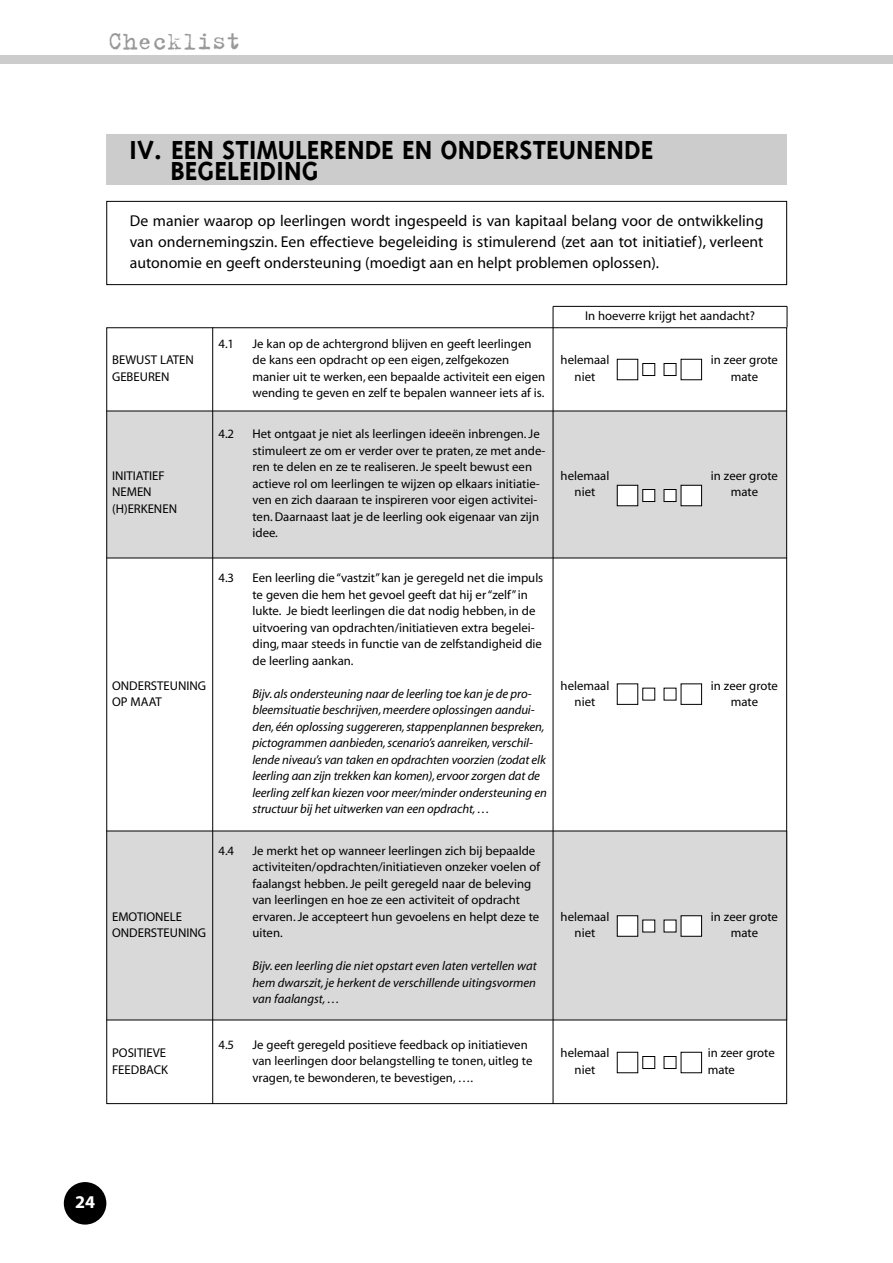
<style>
.page{position:relative;width:893px;height:1263px;background:#fff}
.page>*{position:absolute;margin:0;border:0;box-sizing:border-box;transform-origin:0 0}
.t1{font:700 30px "Triplex";color:#000}
.t2{font:27px "Trixie";color:#999}
.t3{font:700 18px "Myriad";color:#fff}
.t4{font:15.75px/21px "Myriad";color:#000;text-align:justify}
.t5{font:12.75px/16.5px "Myriad";color:#000}
.t6{font:italic 12.75px/16.5px "Myriad";letter-spacing:-.01em;color:#000}
</style>
<div class="page">
<div style="left:106px;top:134px;width:681px;height:50px;background:#ccc"></div>
<div style="left:0;top:55px;width:892px;height:9px;background:#ccc"></div>
<div style="left:64px;top:1182px;width:42px;height:43px;background:#000;border-radius:50%"></div>
<div style="left:642px;top:1056px;width:13px;height:13px;border:1px solid #000"></div>
<div style="left:663px;top:1056px;width:13px;height:13px;border:1px solid #000"></div>
<hr style="left:552px;top:306px;width:1px;height:798px;background:#000">
<svg style="left:106px;top:201px;width:681px;height:820px"></svg>
<hr style="left:212px;top:327px;width:1px;height:777px;background:#000">
<h2 class="t2" style="left:108px;top:32px;width:135px">Checklist</h2>
<h1 class="t1" style="left:129px;top:138px;width:526px">IV. EEN STIMULERENDE EN ONDERSTEUNENDE</h1>
<h1 class="t1" style="left:171px;top:159px;width:149px">BEGELEIDING</h1>
<p class="t4" style="left:130px;top:211px;width:635px">De manier waarop op leerlingen wordt ingespeeld is van kapitaal belang voor de ontwikkeling van ondernemingszin. Een effectieve begeleiding is stimulerend (zet aan tot initiatief), verleent autonomie en geeft ondersteuning (moedigt aan en helpt problemen oplossen).</p>
<p class="t5" style="left:112px;top:353px;width:83px">BEWUST LATEN<br>GEBEUREN</p>
<p class="t5" style="left:218px;top:336px;width:17px">4.1</p>
<p class="t5" style="left:252px;top:336px;width:294px">Je kan op de achtergrond blijven en geeft leerlingen de kans een opdracht op een eigen, zelfgekozen manier uit te werken, een bepaalde activiteit een eigen wending te geven en zelf te bepalen wanneer iets af is.</p>
<p class="t5" style="left:585px;top:309px;width:171px">In hoeverre krijgt het aandacht?</p>
<p class="t5" style="left:711px;top:353px;width:69px;text-align:center">in zeer grote mate</p>
<p class="t5" style="left:560px;top:353px;width:50px;text-align:center">helemaal niet</p>
<p class="t5" style="left:112px;top:468px;width:66px">INITIATIEF<br>NEMEN (H)ERKENEN</p>
<p class="t5" style="left:218px;top:427px;width:17px">4.2</p>
<p class="t5" style="left:252px;top:427px;width:294px">Het ontgaat je niet als leerlingen ideeën inbrengen. Je stimuleert ze om er verder over te praten, ze met ande&shy;ren te delen en ze te realiseren. Je speelt bewust een actieve rol om leerlingen te wijzen op elkaars initiatie&shy;ven en zich daaraan te inspireren voor eigen activitei&shy;ten. Daarnaast laat je de leerling ook eigenaar van zijn idee.</p>
<p class="t5" style="left:560px;top:468px;width:50px;text-align:center">helemaal niet</p>
<p class="t5" style="left:711px;top:468px;width:69px;text-align:center">in zeer grote mate</p>
<p class="t5" style="left:112px;top:678px;width:95px">ONDERSTEUNING<br>OP MAAT</p>
<p class="t5" style="left:112px;top:909px;width:95px">EMOTIONELE<br>ONDERSTEUNING</p>
<p class="t5" style="left:112px;top:1045px;width:58px">POSITIEVE<br>FEEDBACK</p>
<p class="t5" style="left:218px;top:571px;width:17px">4.3</p>
<p class="t5" style="left:252px;top:571px;width:292px">Een leerling die “vastzit” kan je geregeld net die impuls te geven die hem het gevoel geeft dat hij er “zelf” in lukte. Je biedt leerlingen die dat nodig hebben, in de uitvoering van opdrachten/initiatieven extra begelei&shy;ding, maar steeds in functie van de zelfstandigheid die de leerling aankan.</p>
<p class="t6" style="left:252px;top:686px;width:296px">Bijv. als ondersteuning naar de leerling toe kan je de pro&shy;bleemsituatie beschrijven, meerdere oplossingen aandui&shy;den, één oplossing suggereren, stappenplannen bespreken, pictogrammen aanbieden, scenario’s aanreiken, verschil&shy;lende niveau’s van taken en opdrachten voorzien (zodat elk leerling aan zijn trekken kan komen), ervoor zorgen dat de leerling zelf kan kiezen voor meer/minder ondersteuning en structuur bij het uitwerken van een opdracht, …</p>
<p class="t5" style="left:218px;top:843px;width:17px">4.4</p>
<p class="t5" style="left:252px;top:843px;width:289px">Je merkt het op wanneer leerlingen zich bij bepaalde activiteiten/opdrachten/initiatieven onzeker voelen of faalangst hebben. Je peilt geregeld naar de beleving van leerlingen en hoe ze een activiteit of opdracht ervaren. Je accepteert hun gevoelens en helpt deze te uiten.</p>
<p class="t6" style="left:252px;top:958px;width:286px;text-align:justify">Bijv. een leerling die niet opstart even laten vertellen wat hem dwarszit, je herkent de verschillende uitingsvormen van faalangst, …</p>
<p class="t5" style="left:218px;top:1037px;width:17px">4.5</p>
<p class="t5" style="left:252px;top:1037px;width:281px">Je geeft geregeld positieve feedback op initiatieven van leerlingen door belangstelling te tonen, uitleg te vragen, te bewonderen, te bevestigen, ….</p>
<p class="t5" style="left:560px;top:678px;width:50px;text-align:center">helemaal niet</p>
<p class="t5" style="left:560px;top:909px;width:50px;text-align:center">helemaal niet</p>
<p class="t5" style="left:560px;top:1045px;width:50px;text-align:center">helemaal niet</p>
<p class="t5" style="left:711px;top:678px;width:69px;text-align:center">in zeer grote mate</p>
<p class="t5" style="left:711px;top:909px;width:69px;text-align:center">in zeer grote mate</p>
<p class="t5" style="left:707px;top:1045px;width:69px">in zeer grote mate</p>
<h3 class="t3" style="left:75px;top:1195px;width:21px">24</h3>
</div>
